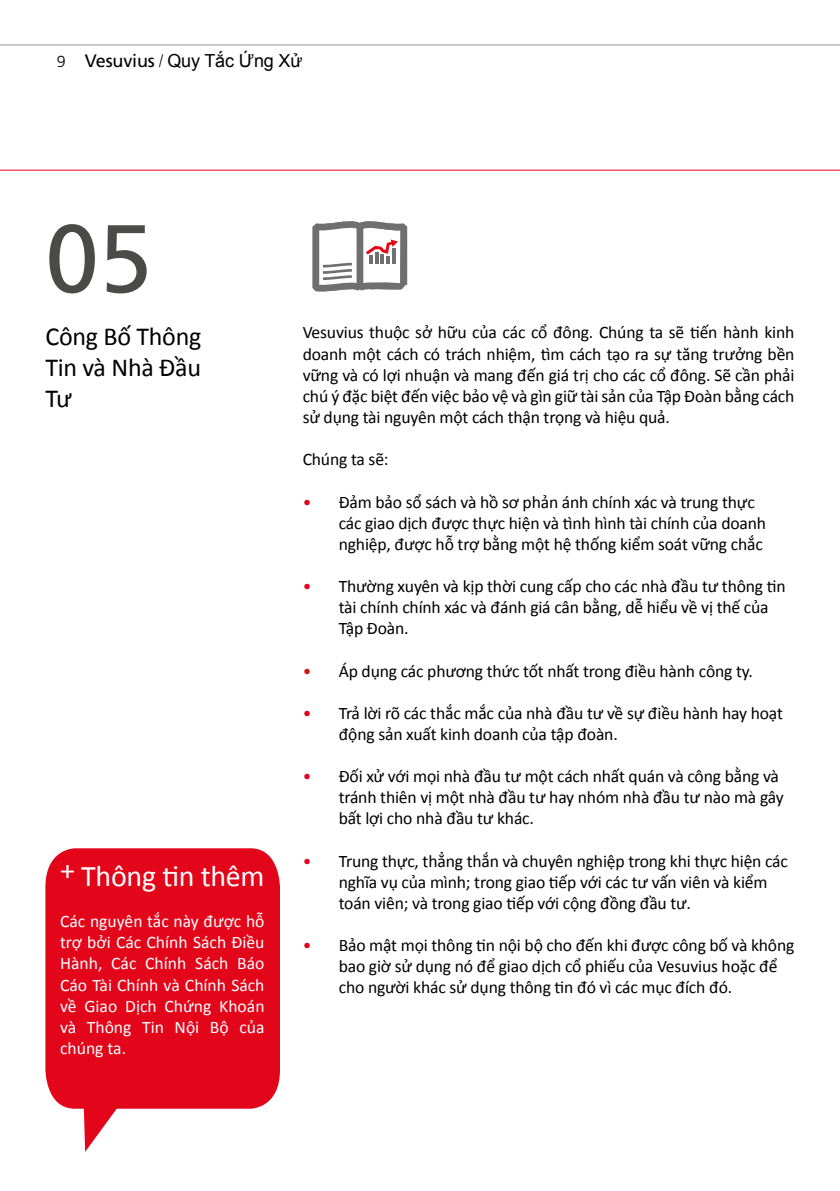
<style>
.page{position:relative;width:840px;height:1191px;background:#fff}
.page>*{position:absolute;margin:0;border:0;box-sizing:border-box;transform-origin:0 0}
.t1{font:96px "Frutiger LT Std";color:#4a4a49}
.t2{font:30px "Calibri";letter-spacing:-.01em;color:#fff}
.t3{font:26px/31.2px "Calibri";letter-spacing:-.01em;color:#000;text-align:justify}
.t4{font:18px "Arial";letter-spacing:-.01em;color:#000}
.t5{font:17.6px/21.2px "Calibri";letter-spacing:-.01em;color:#000}
.t6{font:17.6px/21.2px "Calibri";color:#fff;text-align:justify}
.s1{font-family:"Frutiger LT Std";font-weight:300;font-size:16px}
.s2{font-family:"Frutiger LT Std"}
.s3{font-family:"Frutiger LT Std";font-weight:300;font-stretch:condensed}
.s4{color:#e3051a}
.s5{color:#cd171a}
</style>
<div class="page">
<hr style="left:0;top:44px;width:839px;height:2px;background:#ccc">
<hr style="left:0;top:170px;width:839px;height:1px;background:#e3051a">
<svg style="left:312px;top:221px;width:95px;height:71px"></svg>
<svg style="left:45px;top:848px;width:235px;height:303px;background:#e7293b"></svg>
<p class="t4" style="left:57px;top:49px;width:247px"><span class="s1">9</span> <span class="s2">Vesuvius</span> <span class="s3">/</span> Quy Tắc Ứng Xử</p>
<h1 class="t1" style="left:45px;top:202px;width:108px">05</h1>
<h3 class="t3" style="left:45px;top:320px;width:157px">Công Bố Thông Tin và Nhà Đầu Tư</h3>
<h2 class="t2" style="left:60px;top:855px;width:206px">+ Thông tin thêm</h2>
<p class="t6" style="left:60px;top:910px;width:206px">Các nguyên tắc này được hỗ trợ bởi Các Chính Sách Điều Hành, Các Chính Sách Báo Cáo Tài Chính và Chính Sách về Giao Dịch Chứng Khoán và Thông Tin Nội Bộ của chúng ta.</p>
<p class="t5" style="left:302px;top:321px;width:493px;text-align:justify">Vesuvius thuộc sở hữu của các cổ đông. Chúng ta sẽ tiến hành kinh doanh một cách có trách nhiệm, tìm cách tạo ra sự tăng trưởng bền vững và có lợi nhuận và mang đến giá trị cho các cổ đông. Sẽ cần phải chú ý đặc biệt đến việc bảo vệ và gìn giữ tài sản của Tập Đoàn bằng cách sử dụng tài nguyên một cách thận trọng và hiệu quả.</p>
<p class="t5" style="left:302px;top:448px;width:87px">Chúng ta sẽ:</p>
<p class="t5" style="left:338px;top:490px;width:428px;text-indent:-36px"><span class="s4">•</span> Đảm bảo sổ sách và hồ sơ phản ánh chính xác và trung thực các giao dịch được thực hiện và tình hình tài chính của doanh nghiệp, được hỗ trợ bằng một hệ thống kiểm soát vững chắc</p>
<p class="t5" style="left:338px;top:575px;width:448px;text-indent:-36px"><span class="s4">•</span> Thường xuyên và kịp thời cung cấp cho các nhà đầu tư thông tin tài chính chính xác và đánh giá cân bằng, dễ hiểu về vị thế của<br>Tập Đoàn.</p>
<p class="t5" style="left:302px;top:659px;width:451px"><span class="s5">•</span> Áp dụng các phương thức tốt nhất trong điều hành công ty.</p>
<p class="t5" style="left:338px;top:702px;width:445px;text-indent:-36px"><span class="s4">•</span> Trả lời rõ các thắc mắc của nhà đầu tư về sự điều hành hay hoạt động sản xuất kinh doanh của tập đoàn.</p>
<p class="t5" style="left:338px;top:765px;width:446px;text-indent:-36px"><span class="s4">•</span> Đối xử với mọi nhà đầu tư một cách nhất quán và công bằng và tránh thiên vị một nhà đầu tư hay nhóm nhà đầu tư nào mà gây bất lợi cho nhà đầu tư khác.</p>
<p class="t5" style="left:338px;top:849px;width:450px;text-indent:-36px"><span class="s4">•</span> Trung thực, thẳng thắn và chuyên nghiệp trong khi thực hiện các nghĩa vụ của mình; trong giao tiếp với các tư vấn viên và kiểm toán viên; và trong giao tiếp với cộng đồng đầu tư.</p>
<p class="t5" style="left:338px;top:934px;width:457px;text-indent:-36px"><span class="s4">•</span> Bảo mật mọi thông tin nội bộ cho đến khi được công bố và không bao giờ sử dụng nó để giao dịch cổ phiếu của Vesuvius hoặc để cho người khác sử dụng thông tin đó vì các mục đích đó.</p>
</div>
